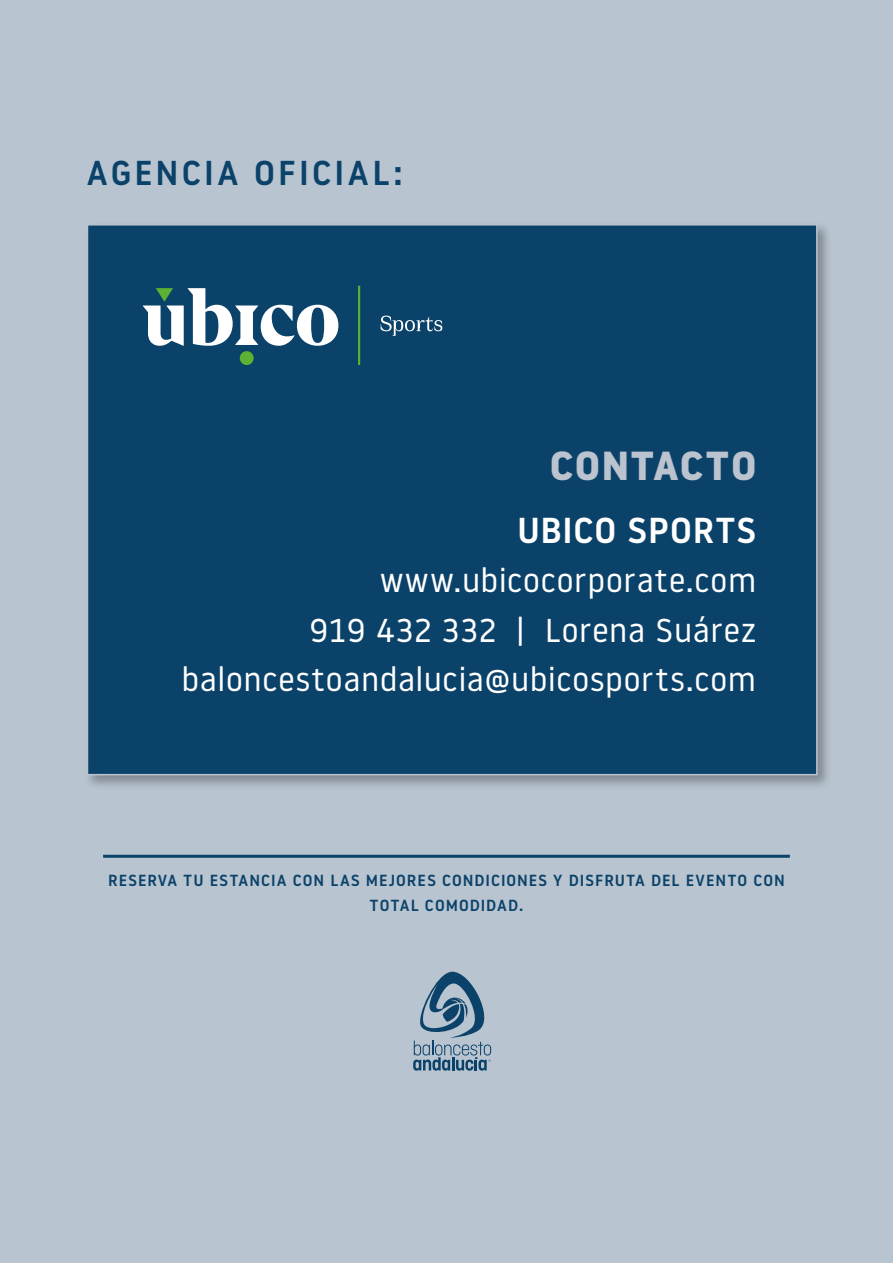
<style>
.page{position:relative;width:893px;height:1263px;background:#b8c4d0}
.page>*{position:absolute;margin:0;border:0;box-sizing:border-box;transform-origin:0 0}
.t1{font:700 40.5px "Noway";letter-spacing:.04em;color:#bbc3cf}
.t2{font:500 36px "Noway";letter-spacing:.025em;color:#fff}
.t3{font:500 34.5px "Noway";letter-spacing:.09em;color:#0b4269}
.t4{font:33px/49.5px "Noway";letter-spacing:.025em;color:#fff;text-align:right}
.t5{font:500 16.05px/25.5px "Noway";letter-spacing:.06em;color:#0b4269;text-align:center}
</style>
<div class="page">
<div style="left:84px;top:222px;width:748px;height:568px;background:#000;opacity:.29"></div>
<div style="left:87px;top:224px;width:731px;height:551px;background:#0b4269;border:2px solid #bbc3cf"></div>
<svg style="left:143px;top:288px;width:195px;height:58px"></svg>
<div style="left:240px;top:351px;width:14px;height:14px;background:#5eb132;border-radius:50%"></div>
<svg style="left:381px;top:316px;width:61px;height:20px"></svg>
<hr style="left:358px;top:286px;width:2px;height:79px;background:#5eb132">
<svg style="left:413px;top:971px;width:82px;height:100px;background:#849db1"></svg>
<hr style="left:103px;top:855px;width:687px;height:3px;background:#0b4269">
<p class="t3" style="left:87px;top:149px;width:317px">AGENCIA OFICIAL:</p>
<p class="t1" style="left:550px;top:442px;width:208px">CONTACTO</p>
<p class="t2" style="left:517px;top:505px;width:241px">UBICO SPORTS</p>
<p class="t4" style="left:181px;top:555px;width:576px">www.ubicocorporate.com<br>919 432 332 | Lorena Suárez baloncestoandalucia@ubicosports.com</p>
<p class="t5" style="left:108px;top:867px;width:678px">RESERVA TU ESTANCIA CON LAS MEJORES CONDICIONES Y DISFRUTA DEL EVENTO CON<br>TOTAL COMODIDAD.</p>
</div>
